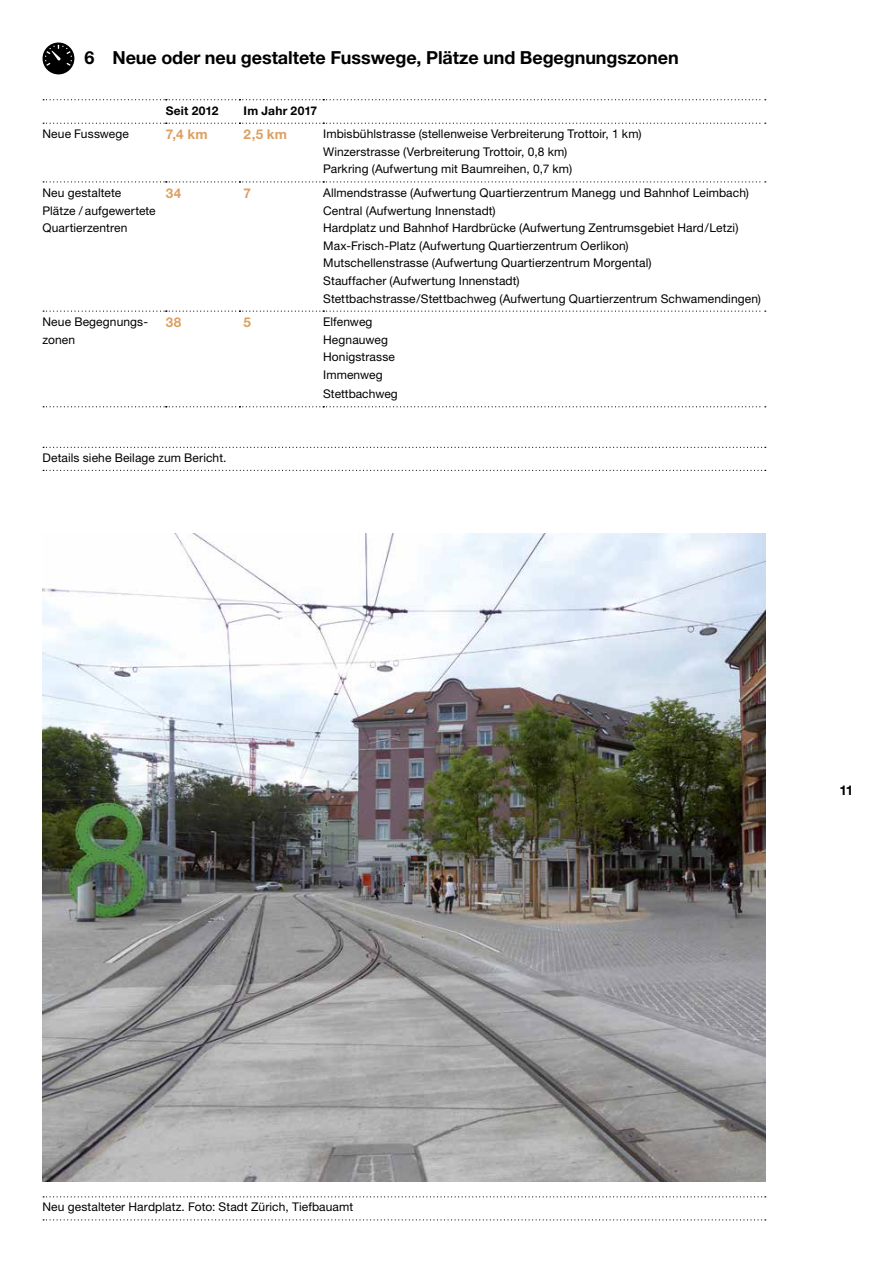
<style>
.page{position:relative;width:893px;height:1263px;background:#fff}
.page>*{position:absolute;margin:0;border:0;box-sizing:border-box;transform-origin:0 0}
.t1{font:700 18px "Helvetica Neue LT Std";letter-spacing:-.005em;color:#000}
.t2{font:700 13.5px "Helvetica Neue LT Std";letter-spacing:.02em;color:#dca061}
.t3{font:700 13.5px "Helvetica Neue LT Std";color:#000}
.t4{font:12px/17.7px "Helvetica Neue LT Std";letter-spacing:.01em;color:#000}
.t5{font:700 12px "Helvetica Neue LT Std";letter-spacing:.015em;color:#000}
</style>
<div class="page">
<div style="left:43px;top:43px;width:31px;height:31px;background:#000;border-radius:50%"></div>
<svg style="left:45px;top:45px;width:27px;height:21px"></svg>
<svg style="left:43px;top:447px;width:723px;height:1px"></svg>
<svg style="left:43px;top:470px;width:723px;height:1px"></svg>
<svg style="left:43px;top:1196px;width:723px;height:1px"></svg>
<svg style="left:43px;top:1219px;width:723px;height:1px"></svg>
<img style="left:43px;top:534px;width:722px;height:648px">
<svg style="left:43px;top:99px;width:723px;height:1px"></svg>
<svg style="left:43px;top:123px;width:723px;height:1px"></svg>
<svg style="left:43px;top:181px;width:723px;height:1px"></svg>
<svg style="left:43px;top:311px;width:723px;height:1px"></svg>
<svg style="left:43px;top:406px;width:723px;height:1px"></svg>
<h1 class="t1" style="left:85px;top:47px;width:596px">6 Neue oder neu gestaltete Fusswege, Plätze und Begegnungszonen</h1>
<p class="t5" style="left:166px;top:103px;width:54px">Seit 2012</p>
<p class="t5" style="left:244px;top:103px;width:75px">Im Jahr 2017</p>
<p class="t4" style="left:43px;top:125px;width:88px">Neue Fusswege</p>
<p class="t2" style="left:166px;top:126px;width:43px">7,4 km</p>
<p class="t2" style="left:244px;top:126px;width:45px">2,5 km</p>
<p class="t4" style="left:323px;top:125px;width:320px">Imbisbühlstrasse (stellenweise Verbreiterung Trottoir, 1 km)<br>Winzerstrasse (Verbreiterung Trottoir, 0,8 km)<br>Parkring (Aufwertung mit Baumreihen, 0,7 km)</p>
<p class="t4" style="left:43px;top:184px;width:115px">Neu gestaltete<br>Plätze / aufgewertete<br>Quartierzentren</p>
<p class="t2" style="left:166px;top:185px;width:17px">34</p>
<p class="t2" style="left:244px;top:185px;width:9px">7</p>
<p class="t4" style="left:323px;top:184px;width:439px">Allmendstrasse (Aufwertung Quartierzentrum Manegg und Bahnhof Leimbach)<br>Central (Aufwertung Innenstadt)<br>Hardplatz und Bahnhof Hardbrücke (Aufwertung Zentrumsgebiet Hard/Letzi)<br>Max-Frisch-Platz (Aufwertung Quartierzentrum Oerlikon)<br>Mutschellenstrasse (Aufwertung Quartierzentrum Morgental)<br>Stauffacher (Aufwertung Innenstadt)<br>Stettbachstrasse/Stettbachweg (Aufwertung Quartierzentrum Schwamendingen)</p>
<p class="t4" style="left:43px;top:313px;width:107px">Neue Begegnungs&shy;zonen</p>
<p class="t2" style="left:166px;top:314px;width:17px">38</p>
<p class="t2" style="left:244px;top:314px;width:9px">5</p>
<p class="t4" style="left:323px;top:313px;width:73px">Elfenweg<br>Hegnauweg<br>Honigstrasse<br>Immenweg</p>
<p class="t4" style="left:323px;top:385px;width:76px">Stettbachweg</p>
<p class="t4" style="left:43px;top:449px;width:186px">Details siehe Beilage zum Bericht.</p>
<p class="t3" style="left:839px;top:782px;width:16px">11</p>
<p class="t4" style="left:43px;top:1198px;width:312px">Neu gestalteter Hardplatz. Foto: Stadt Zürich, Tiefbauamt</p>
</div>
